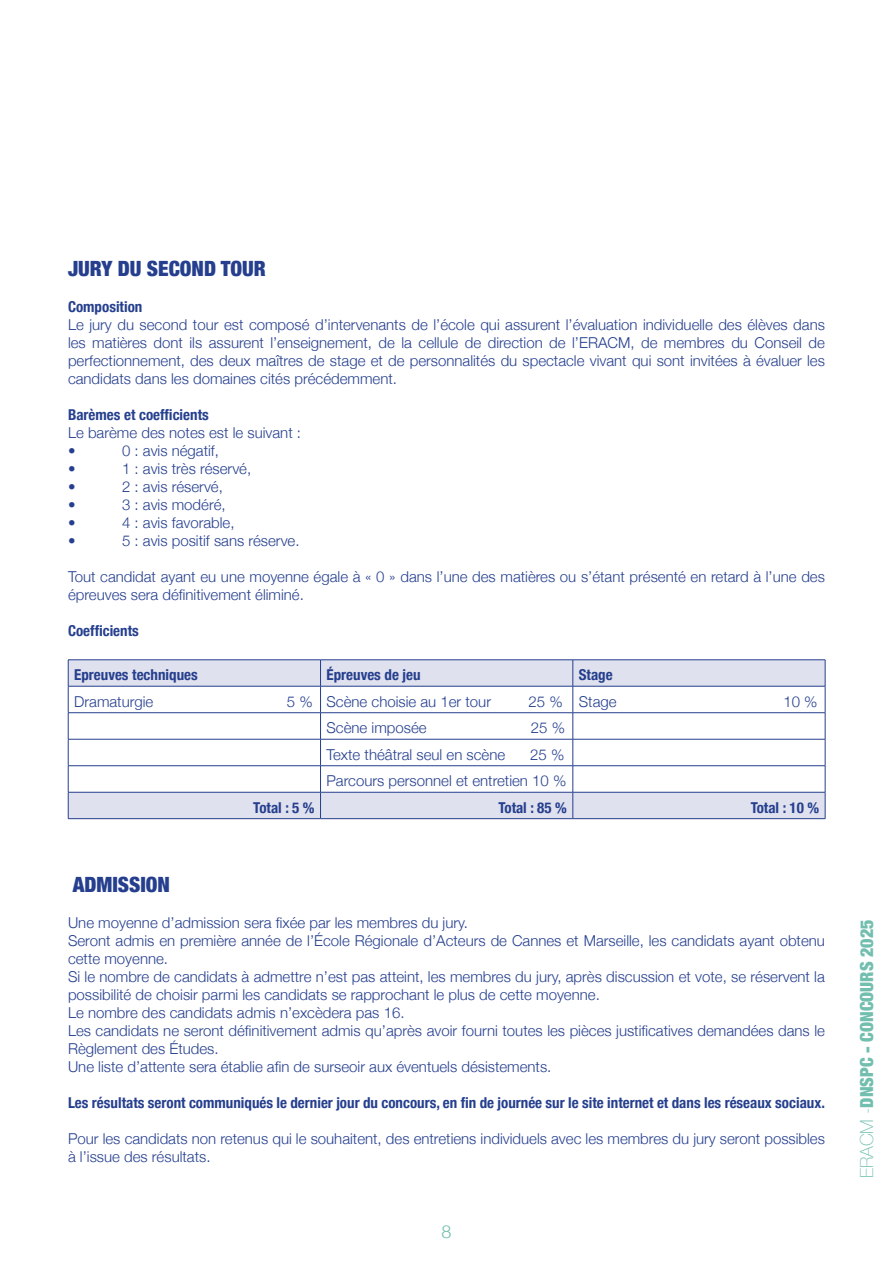
<style>
.page{position:relative;width:893px;height:1263px;background:#fff}
.page>*{position:absolute;margin:0;border:0;box-sizing:border-box;transform-origin:0 0}
.t1{font:900 condensed 21px "Helvetica Neue";color:#253f8e}
.t2{font:900 condensed 18px "Helvetica Neue";color:#72beaf}
.t3{font:300 18px "Helvetica Neue";color:#72beaf}
.t4{font:300 15px/18px "Helvetica Neue";color:#253f8e}
.t5{font:700 condensed 15px "Helvetica Neue";color:#253f8e}
.s1{font-weight:100;font-stretch:normal}
</style>
<div class="page">
<svg style="left:69px;top:660px;width:756px;height:158px"></svg>
<hr style="left:68px;top:659px;width:253px;height:1px;background:#253f8e">
<hr style="left:321px;top:659px;width:252px;height:1px;background:#253f8e">
<hr style="left:573px;top:659px;width:252px;height:1px;background:#253f8e">
<hr style="left:68px;top:686px;width:253px;height:1px;background:#253f8e">
<hr style="left:321px;top:686px;width:252px;height:1px;background:#253f8e">
<hr style="left:573px;top:686px;width:252px;height:1px;background:#253f8e">
<hr style="left:68px;top:712px;width:253px;height:1px;background:#253f8e">
<hr style="left:321px;top:712px;width:252px;height:1px;background:#253f8e">
<hr style="left:573px;top:712px;width:252px;height:1px;background:#253f8e">
<hr style="left:68px;top:739px;width:253px;height:1px;background:#253f8e">
<hr style="left:321px;top:739px;width:252px;height:1px;background:#253f8e">
<hr style="left:573px;top:739px;width:252px;height:1px;background:#253f8e">
<hr style="left:68px;top:765px;width:253px;height:1px;background:#253f8e">
<hr style="left:321px;top:765px;width:252px;height:1px;background:#253f8e">
<hr style="left:573px;top:765px;width:252px;height:1px;background:#253f8e">
<hr style="left:68px;top:792px;width:253px;height:1px;background:#253f8e">
<svg style="left:68px;top:660px;width:1px;height:158px"></svg>
<hr style="left:321px;top:792px;width:252px;height:1px;background:#253f8e">
<svg style="left:320px;top:660px;width:1px;height:158px"></svg>
<hr style="left:573px;top:792px;width:252px;height:1px;background:#253f8e">
<svg style="left:573px;top:660px;width:1px;height:158px"></svg>
<svg style="left:825px;top:660px;width:1px;height:158px"></svg>
<hr style="left:68px;top:818px;width:253px;height:1px;background:#253f8e">
<hr style="left:321px;top:818px;width:252px;height:1px;background:#253f8e">
<hr style="left:573px;top:818px;width:252px;height:1px;background:#253f8e">
<h1 class="t1" style="left:68px;top:251px;width:199px">JURY DU SECOND TOUR</h1>
<p class="t5" style="left:68px;top:294px;width:76px">Composition</p>
<p class="t4" style="left:68px;top:314px;width:758px;text-align:justify">Le jury du second tour est composé d’intervenants de l’école qui assurent l’évaluation individuelle des élèves dans les matières dont ils assurent l’enseignement, de la cellule de direction de l’ERACM, de membres du Conseil de perfectionnement, des deux maîtres de stage et de personnalités du spectacle vivant qui sont invitées à évaluer les candidats dans les domaines cités précédemment.</p>
<p class="t5" style="left:68px;top:402px;width:142px">Barèmes et coefficients</p>
<p class="t4" style="left:68px;top:422px;width:235px">Le barème des notes est le suivant : •</p>
<p class="t4" style="left:122px;top:440px;width:98px">0 : avis négatif,</p>
<p class="t4" style="left:68px;top:458px;width:9px">•</p>
<p class="t4" style="left:122px;top:458px;width:131px">1 : avis très réservé,</p>
<p class="t4" style="left:68px;top:476px;width:9px">•</p>
<p class="t4" style="left:122px;top:476px;width:102px">2 : avis réservé,</p>
<p class="t4" style="left:68px;top:494px;width:9px">•</p>
<p class="t4" style="left:122px;top:494px;width:105px">3 : avis modéré,</p>
<p class="t4" style="left:68px;top:512px;width:9px">•</p>
<p class="t4" style="left:122px;top:512px;width:114px">4 : avis favorable,</p>
<p class="t4" style="left:68px;top:530px;width:9px">•</p>
<p class="t4" style="left:122px;top:530px;width:179px">5 : avis positif sans réserve.</p>
<p class="t4" style="left:68px;top:566px;width:758px">Tout candidat ayant eu une moyenne égale à « 0 » dans l’une des matières ou s’étant présenté en retard à l’une des épreuves sera définitivement éliminé.</p>
<p class="t5" style="left:68px;top:618px;width:72px">Coefficients</p>
<p class="t5" style="left:74px;top:662px;width:125px">Epreuves techniques</p>
<p class="t5" style="left:327px;top:662px;width:96px">Épreuves de jeu</p>
<p class="t5" style="left:579px;top:662px;width:35px">Stage</p>
<p class="t4" style="left:74px;top:691px;width:81px">Dramaturgie</p>
<p class="t4" style="left:287px;top:691px;width:206px">5 % Scène choisie au 1er tour</p>
<p class="t4" style="left:529px;top:691px;width:90px">25 % Stage</p>
<p class="t4" style="left:783px;top:691px;width:36px">10 %</p>
<p class="t4" style="left:327px;top:718px;width:102px">Scène imposée</p>
<p class="t4" style="left:531px;top:718px;width:36px">25 %</p>
<p class="t4" style="left:327px;top:744px;width:180px">Texte théâtral seul en scène</p>
<p class="t4" style="left:327px;top:740px;width:241px;line-height:26.5px;text-align:right">25 %<br>Parcours personnel et entretien 10 %</p>
<p class="t5" style="left:253px;top:795px;width:63px">Total : 5 %</p>
<p class="t5" style="left:498px;top:795px;width:70px">Total : 85 %</p>
<p class="t5" style="left:751px;top:795px;width:70px">Total : 10 %</p>
<h1 class="t1" style="left:73px;top:867px;width:99px">ADMISSION</h1>
<p class="t4" style="left:68px;top:913px;width:758px">Une moyenne d’admission sera fixée par les membres du jury.<br>Seront admis en première année de l’École Régionale d’Acteurs de Cannes et Marseille, les candidats ayant obtenu cette moyenne.<br>Si le nombre de candidats à admettre n’est pas atteint, les membres du jury, après discussion et vote, se réservent la possibilité de choisir parmi les candidats se rapprochant le plus de cette moyenne.<br>Le nombre des candidats admis n’excèdera pas 16.<br>Les candidats ne seront définitivement admis qu’après avoir fourni toutes les pièces justificatives demandées dans le Règlement des Études.<br>Une liste d’attente sera établie afin de surseoir aux éventuels désistements.</p>
<p class="t5" style="left:68px;top:1090px;width:758px">Les résultats seront communiqués le dernier jour du concours, en fin de journée sur le site internet et dans les réseaux sociaux.</p>
<p class="t4" style="left:68px;top:1129px;width:758px">Pour les candidats non retenus qui le souhaitent, des entretiens individuels avec les membres du jury seront possibles à l’issue des résultats.</p>
<p class="t3" style="left:441px;top:1217px;width:12px">8</p>
<p class="t2" style="left:852px;top:1178px;width:260px;rotate:-90deg"><span class="s1">ERACM -</span>DNSPC - CONCOURS 2025</p>
</div>
